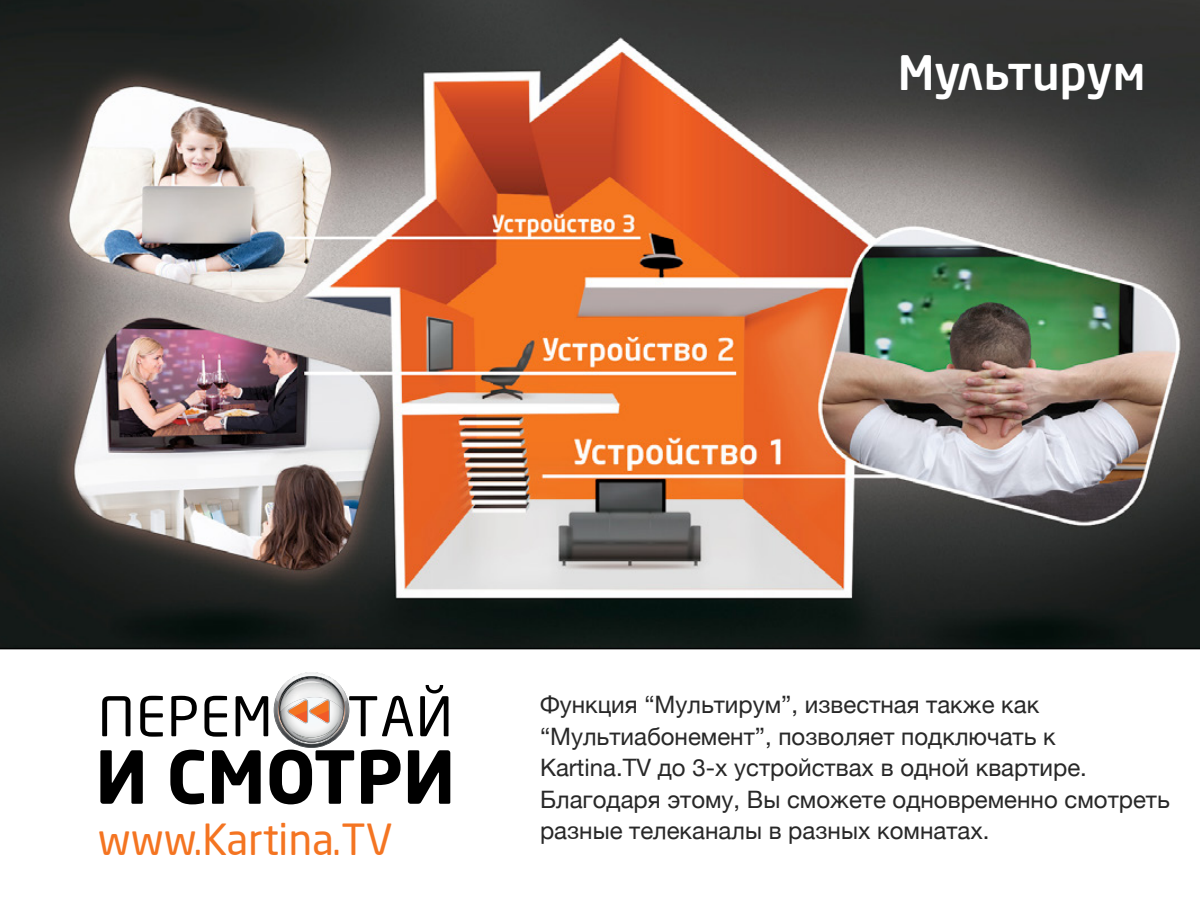
<style>
.page{position:relative;width:1200px;height:900px;background:#fff}
.page>*{position:absolute;margin:0;border:0;box-sizing:border-box;transform-origin:0 0}
.t1{font:500 46.5px "Neo Sans Cyr";color:#fff}
.t2{font:42px "Neo Sans Cyr";color:#f47421}
.t3{font:24px/31.5px "Helvetica Neue";color:#282828}
</style>
<div class="page">
<img style="left:0;top:0;width:1200px;height:648px">
<svg style="left:100px;top:672px;width:350px;height:132px"></svg>
<hr style="left:0;top:648px;width:1200px;height:1px;background:#000">
<h1 class="t1" style="left:898px;top:46px;width:250px">Мультирум</h1>
<p class="t3" style="left:540px;top:690px;width:631px">Функция “Мультирум”, известная также как “Мультиабонемент”, позволяет подключать к Kartina.TV до 3-х устройствах в одной квартире.<br>Благодаря этому, Вы сможете одновременно смотреть</p>
<h2 class="t2" style="left:98px;top:815px;width:296px">www.Kartina.TV</h2>
<p class="t3" style="left:540px;top:816px;width:451px">разные телеканалы в разных комнатах.</p>
</div>
